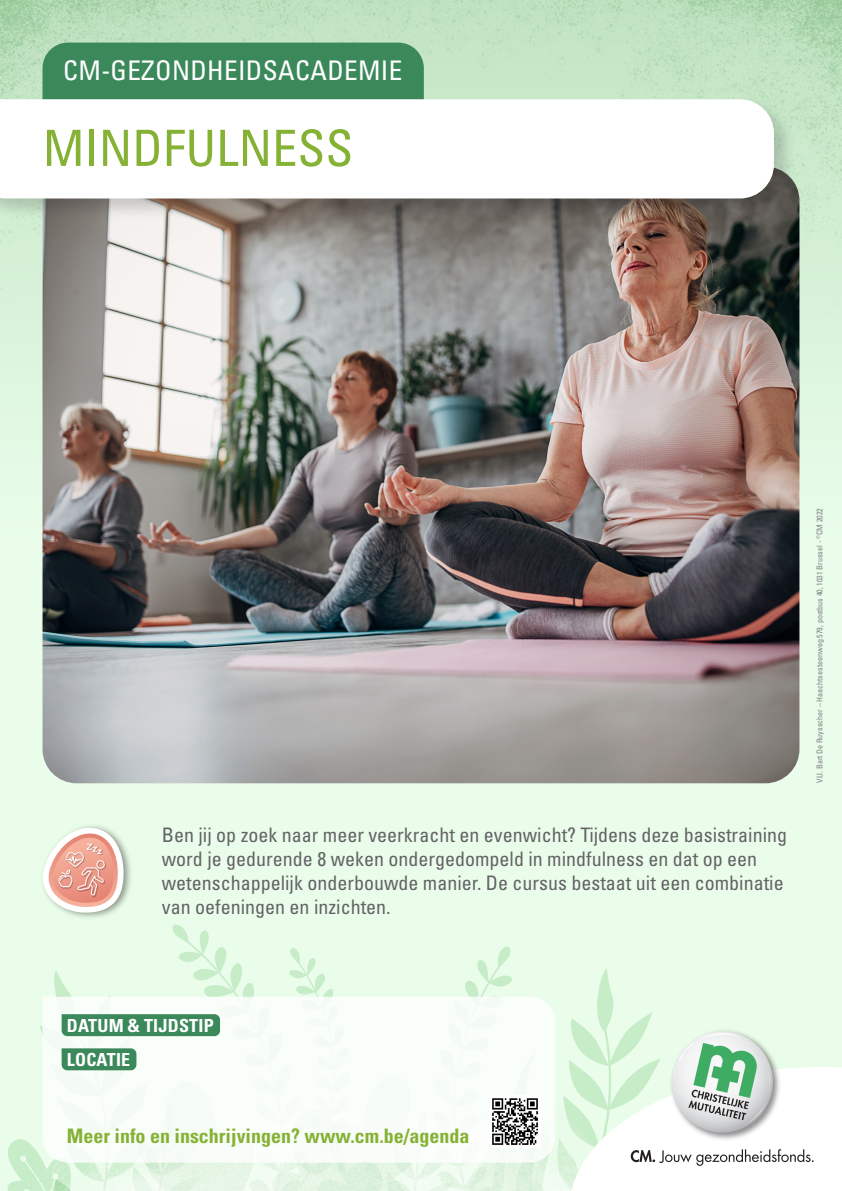
<style>
.page{position:relative;width:842px;height:1191px;background:#fff}
.page>*{position:absolute;margin:0;border:0;box-sizing:border-box;transform-origin:0 0}
.t1{font:condensed 50px "Univers";letter-spacing:.005em;color:#85b234}
.t2{font:condensed 27px "Univers";letter-spacing:.015em;color:#fff}
.t3{font:condensed 20px/24px "Univers";color:#636366}
.t4{font:700 condensed 20px "Univers";color:#85b234}
.t5{font:700 condensed 18px "Univers";letter-spacing:.015em;color:#fff}
.VU{font:condensed 8px "Univers";color:#808285}
.s1{font-family:"Univers LT Std"}
</style>
<div class="page">
<img style="left:0;top:0;width:842px;height:1067px">
<div style="left:43px;top:43px;width:381px;height:165px;background:#3b885b;border-radius:26px"></div>
<div style="left:0;top:844px;width:696px;height:347px;background:#eafdea"></div>
<img style="left:43px;top:167px;width:756px;height:616px">
<div style="left:0;top:97px;width:797px;height:124px;background:#231f20;opacity:.2"></div>
<svg style="left:0;top:99px;width:774px;height:99px"></svg>
<svg style="left:7px;top:924px;width:834px;height:267px"></svg>
<img style="left:489px;top:1096px;width:52px;height:51px">
<img style="left:143px;top:812px;width:3px;height:87px">
<img style="left:38px;top:820px;width:98px;height:102px">
<svg style="left:43px;top:827px;width:81px;height:85px"></svg>
<div style="left:96px;top:860px;width:9px;height:8px;border:1px solid #fff;border-radius:50%"></div>
<p class="t2" style="left:63px;top:54px;width:341px">CM-GEZONDHEIDSACADEMIE</p>
<p class="t1" style="left:43px;top:116px;width:312px">MINDFULNESS</p>
<p class="t3" style="left:162px;top:823px;width:627px">Ben jij op zoek naar meer veerkracht en evenwicht? Tijdens deze basistraining word je gedurende 8 weken ondergedompeld in mindfulness en dat op een</p>
<p class="t3" style="left:162px;top:871px;width:623px">wetenschappelijk onderbouwde manier. De cursus bestaat uit een combinatie van oefeningen en inzichten.</p>
<p class="VU" style="left:815px;top:783px;width:277px;rotate:-90deg">V.U. Bart De Ruysscher – Haachtsesteenweg 579, postbus 40, 1031 Brussel - <sup>©</sup><span class="s1">CM 2022</span></p>
<p class="t5" style="left:67px;top:1014px;width:148px">DATUM &amp; TIJDSTIP</p>
<p class="t5" style="left:67px;top:1048px;width:65px">LOCATIE</p>
<p class="t4" style="left:67px;top:1123px;width:404px">Meer info en inschrijvingen? www.cm.be/agenda</p>
</div>
